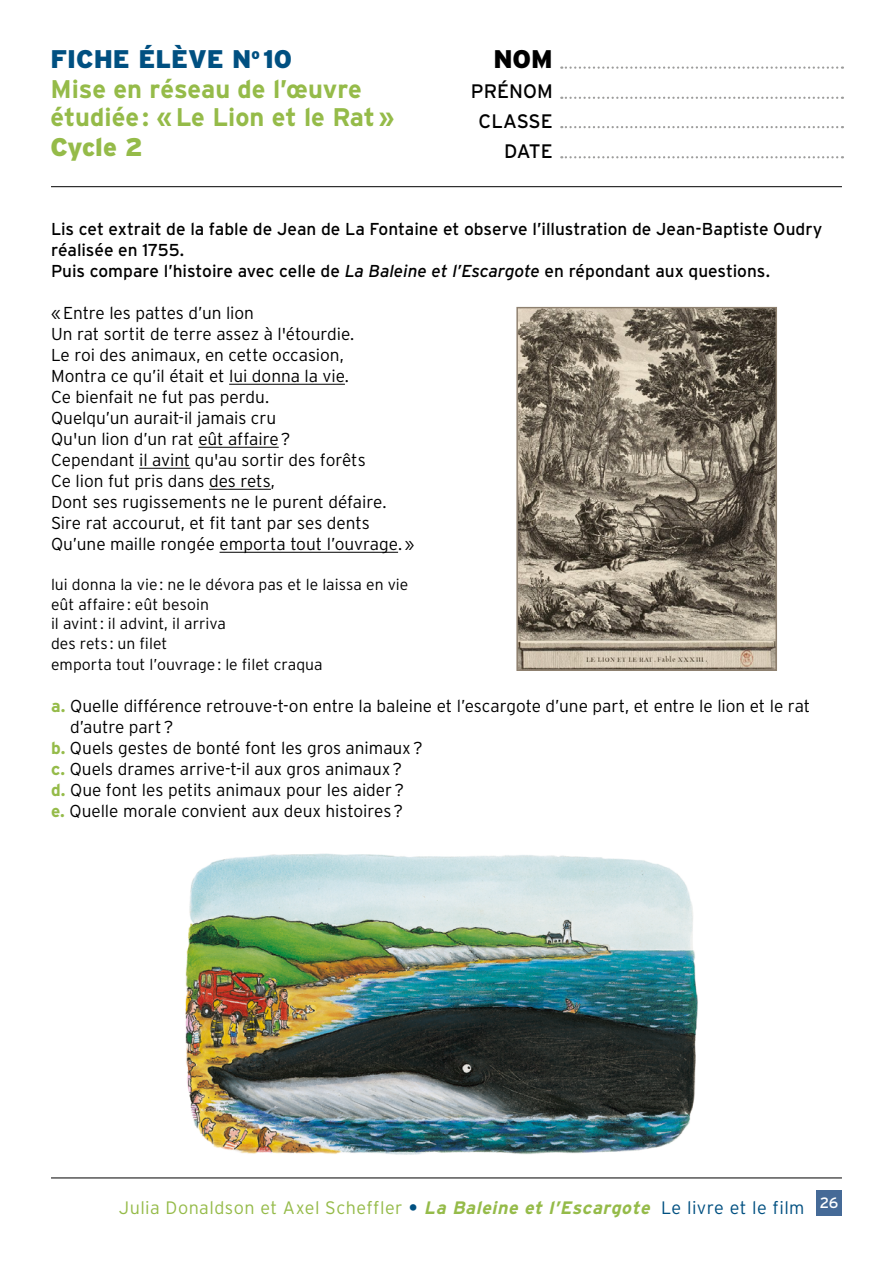
<style>
.page{position:relative;width:893px;height:1263px;background:#fff}
.page>*{position:absolute;margin:0;border:0;box-sizing:border-box;transform-origin:0 0}
.t1{font:700 25.5px/29.2px "Interstate";color:#95bb49}
.t2{font:900 25.5px "Interstate";letter-spacing:-.01em;color:#95bb49}
.t3{font:900 25.5px "Interstate";color:#000}
.t4{font:19.5px/30px "Interstate";color:#000;text-align:right}
.t5{font:300 18px "Interstate";letter-spacing:.025em;color:#95bb49}
.t6{font:300 17.25px/21px "Interstate";letter-spacing:-.005em;color:#000}
.t7{font:17.25px/21px "Interstate";color:#000}
.t8{font:300 15.75px/19.5px "Interstate";color:#000}
.t9{font:15px "Interstate";color:#fff}
.s1{font-weight:900;color:#005081}
.s2{font-style:italic}
.s3{font-weight:700;color:#95bb49}
.s4{font-weight:700;color:#005081}
.s5{font-weight:700;font-style:italic}
.s6{color:#005081}
</style>
<div class="page">
<hr style="left:51px;top:1177px;width:791px;height:1px;background:#000">
<svg style="left:561px;top:66px;width:282px;height:3px"></svg>
<svg style="left:561px;top:126px;width:282px;height:2px"></svg>
<svg style="left:561px;top:97px;width:282px;height:2px"></svg>
<svg style="left:561px;top:156px;width:282px;height:2px"></svg>
<hr style="left:51px;top:186px;width:791px;height:1px;background:#000">
<div style="left:816px;top:1191px;width:26px;height:25px;background:#456a97"></div>
<hr style="left:229px;top:384px;width:116px;height:1px;background:#000">
<hr style="left:198px;top:447px;width:81px;height:1px;background:#000">
<hr style="left:139px;top:468px;width:51px;height:1px;background:#000">
<hr style="left:209px;top:489px;width:62px;height:1px;background:#000">
<hr style="left:220px;top:552px;width:178px;height:1px;background:#000">
<img style="left:518px;top:309px;width:257px;height:360px">
<div style="left:516px;top:307px;width:261px;height:364px;border:1px solid #8e806f"></div>
<img style="left:185px;top:853px;width:513px;height:302px">
<h1 class="t1" style="left:50px;top:44px;width:345px"><span class="s1">FICHE ÉLÈVE N</span><sup>o</sup> <span class="s1">10<br></span>Mise en réseau de l’œuvre étudiée: «Le Lion et le Rat»</h1>
<h1 class="t2" style="left:50px;top:132px;width:94px">Cycle 2</h1>
<h1 class="t3" style="left:493px;top:43px;width:61px">NOM</h1>
<p class="t4" style="left:471px;top:76px;width:83px">PRÉNOM<br>CLASSE<br>DATE</p>
<p class="t7" style="left:51px;top:218px;width:773px">Lis cet extrait de la fable de Jean de La Fontaine et observe l’illustration de Jean-Baptiste Oudry réalisée en 1755.<br>Puis compare l’histoire avec celle de <span class="s2">La Baleine et l’Escargote</span> en répondant aux questions.</p>
<p class="t6" style="left:51px;top:302px;width:365px">«Entre les pattes d’un lion<br>Un rat sortit de terre assez à l'étourdie.<br>Le roi des animaux, en cette occasion,<br>Montra ce qu’il était et lui donna la vie.<br>Ce bienfait ne fut pas perdu.<br>Quelqu’un aurait-il jamais cru<br>Qu'un lion d’un rat eût affaire?<br>Cependant il avint qu'au sortir des forêts<br>Ce lion fut pris dans des rets,<br>Dont ses rugissements ne le purent défaire.<br>Sire rat accourut, et fit tant par ses dents Qu’une maille rongée emporta tout l’ouvrage.»</p>
<p class="t8" style="left:51px;top:575px;width:359px">lui donna la vie: ne le dévora pas et le laissa en vie eût affaire: eût besoin<br>il avint: il advint, il arriva<br>des rets : un filet</p>
<p class="t8" style="left:51px;top:654px;width:273px">emporta tout l’ouvrage: le filet craqua</p>
<p class="t6" style="left:51px;top:695px;width:761px"><span class="s3">a.</span> Quelle différence retrouve-t-on entre la baleine et l’escargote d’une part, et entre le lion et le rat</p>
<p class="t6" style="left:70px;top:716px;width:105px">d’autre part?</p>
<p class="t6" style="left:51px;top:737px;width:373px"><span class="s3">b.</span> Quels gestes de bonté font les gros animaux?</p>
<p class="t6" style="left:51px;top:758px;width:353px"><span class="s3">c.</span> Quels drames arrive-t-il aux gros animaux?</p>
<p class="t6" style="left:51px;top:779px;width:355px"><span class="s3">d.</span> Que font les petits animaux pour les aider?</p>
<p class="t6" style="left:51px;top:800px;width:354px"><span class="s3">e.</span> Quelle morale convient aux deux histoires?</p>
<p class="t5" style="left:119px;top:1197px;width:687px">Julia Donaldson et Axel Scheffler <span class="s4">•</span> <span class="s5">La Baleine et l’Escargote</span> <span class="s6">Le livre et le film</span></p>
<p class="t9" style="left:820px;top:1193px;width:20px">26</p>
</div>
